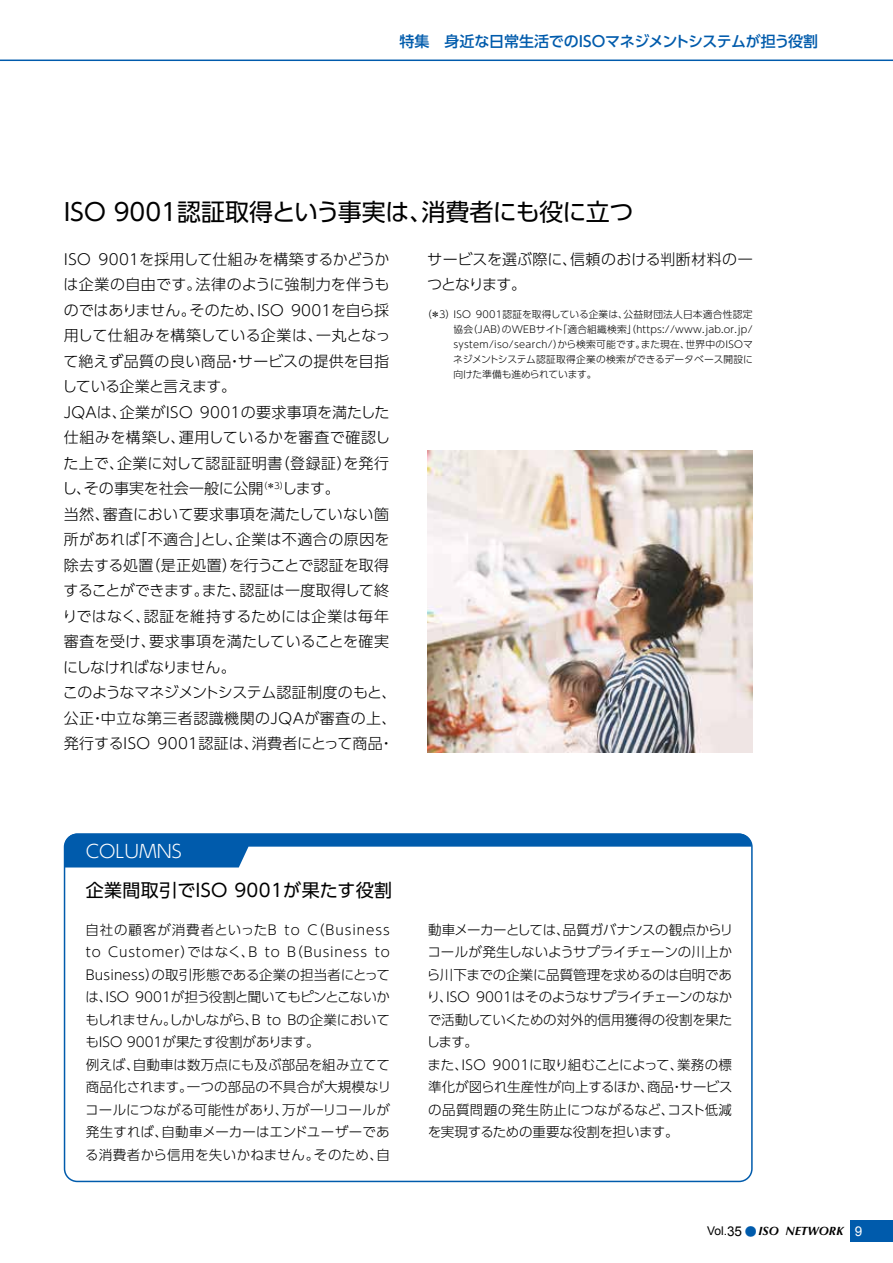
<style>
.page{position:relative;width:893px;height:1263px;background:#fff}
.page>*{position:absolute;margin:0;border:0;box-sizing:border-box;transform-origin:0 0}
.t1{font:24px "UD Shin Go Pro";color:#000}
.t2{font:18px "UD Shin Go Pro";letter-spacing:.02em;color:#000}
.t3{font:300 18px "UD Shin Go Pro";color:#fff}
.t4{font:300 15px/25.5px "UD Shin Go Pro";letter-spacing:.015em;color:#000}
.t5{font:500 15px "UD Shin Go Pro";letter-spacing:-.01em;color:#005bac}
.t6{font:300 13.5px/22.5px "UD Shin Go Pro";color:#000}
.t7{font:italic 700 12px "Optima LT Std";color:#000}
.t8{font:300 9.75px/15px "UD Shin Go Pro";letter-spacing:-.01em;color:#000;text-align:justify}
.s1{font-family:"Arial";font-weight:400;font-style:normal}
.s2{font-family:"Arial";font-weight:400;font-style:normal;font-size:13.5px}
.s3{font-family:"Futo Go B101 Pro";font-style:normal;color:#005bac}
.s4{font-family:"Arial";font-weight:400;font-style:normal;font-size:13.5px;color:#fff}
</style>
<div class="page">
<div style="left:850px;top:1220px;width:43px;height:22px;background:#005bac"></div>
<hr style="left:0;top:60px;width:893px;height:1px;background:#005bac">
<svg style="left:65px;top:833px;width:687px;height:34px"></svg>
<img style="left:427px;top:451px;width:326px;height:302px">
<p class="t5" style="left:400px;top:29px;width:420px">特集　身近な日常生活でのISOマネジメントシステムが担う役割</p>
<h1 class="t1" style="left:64px;top:192px;width:571px">ISO 9001認証取得という事実は、消費者にも役に立つ</h1>
<p class="t4" style="left:62px;top:246px;width:336px">ISO 9001を採用して仕組みを構築するかどうかは企業の自由です。法律のように強制力を伴うものではありません。そのため、ISO 9001を自ら採用して仕組みを構築している企業は、一丸となって絶えず品質の良い商品・サービスの提供を目指している企業と言えます。<br>JQAは、企業がISO 9001の要求事項を満たした仕組みを構築し、運用しているかを審査で確認した上で、企業に対して認証証明書（登録証）を発行し、その事実を社会一般に公開<sup>（＊3）</sup>します。<br>当然、審査において要求事項を満たしていない箇所があれば「不適合」とし、企業は不適合の原因を除去する処置（是正処置）を行うことで認証を取得することができます。また、認証は一度取得して終りではなく、認証を維持するためには企業は毎年審査を受け、要求事項を満たしていることを確実にしなければなりません。<br>このようなマネジメントシステム認証制度のもと、公正・中立な第三者認識機関のJQAが審査の上、発行するISO 9001認証は、消費者にとって商品・</p>
<p class="t4" style="left:427px;top:246px;width:327px">サービスを選ぶ際に、信頼のおける判断材料の一つとなります。</p>
<p class="t8" style="left:453px;top:306px;width:301px;text-indent:-31px">（＊3）ISO 9001認証を取得している企業は、公益財団法人日本適合性認定協会（JAB）のWEBサイト「適合組織検索」（https://www.jab.or.jp/ system/iso/search/）から検索可能です。また現在、世界中のISOマネジメントシステム認証取得企業の検索ができるデータベース開設に向けた準備も進められています。</p>
<h2 class="t3" style="left:86px;top:836px;width:98px">COLUMNS</h2>
<h2 class="t2" style="left:86px;top:875px;width:308px">企業間取引でISO 9001が果たす役割</h2>
<p class="t6" style="left:85px;top:918px;width:307px">自社の顧客が消費者といったB to C（Business to Customer）ではなく、B to B（Business to<br>Business）の取引形態である企業の担当者にとっては、ISO 9001が担う役割と聞いてもピンとこないかもしれません。しかしながら、B to Bの企業においてもISO 9001が果たす役割があります。<br>例えば、自動車は数万点にも及ぶ部品を組み立てて商品化されます。一つの部品の不具合が大規模なリコールにつながる可能性があり、万が一リコールが発生すれば、自動車メーカーはエンドユーザーである消費者から信用を失いかねません。そのため、自</p>
<p class="t6" style="left:427px;top:918px;width:308px">動車メーカーとしては、品質ガバナンスの観点からリコールが発生しないようサプライチェーンの川上から川下までの企業に品質管理を求めるのは自明であり、ISO 9001はそのようなサプライチェーンのなかで活動していくための対外的信用獲得の役割を果たします。<br>また、ISO 9001に取り組むことによって、業務の標準化が図られ生産性が向上するほか、商品・サービスの品質問題の発生防止につながるなど、コスト低減を実現するための重要な役割を担います。</p>
<p class="t7" style="left:707px;top:1224px;width:157px"><span class="s1">Vol.</span><span class="s2">35</span> <span class="s3">●</span>ISO NETWORK <span class="s4">9</span></p>
</div>
